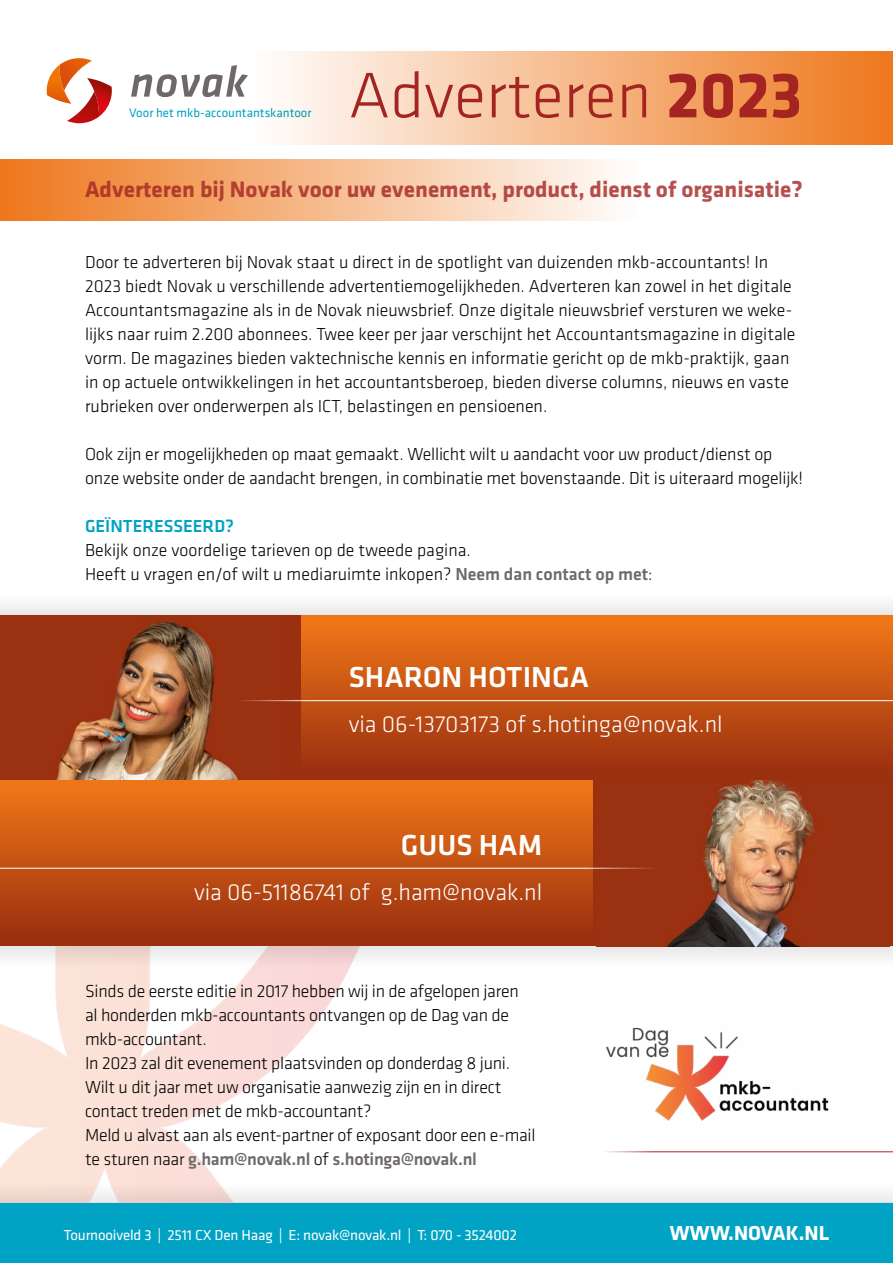
<style>
.page{position:relative;width:893px;height:1263px;background:#fff}
.page>*{position:absolute;margin:0;border:0;box-sizing:border-box;transform-origin:0 0}
.t1{font:300 66.75px "Klavika Basic";color:#a42422}
.t2{font:500 30px "Klavika Basic";color:#fff}
.t3{font:300 24px "Klavika Basic";color:#fff}
.t4{font:700 23.25px "Klavika Basic";color:#a42422}
.t5{font:700 21px "Klavika Basic";color:#fff}
.t6{font:300 18px/24px "Klavika Basic";color:#000}
.t7{font:500 18px "Klavika Basic";color:#00a3c4}
.t8{font:15px "Klavika Basic";letter-spacing:-.01em;color:#fff}
.t9{font:12.9px "Klavika Basic";color:#00a3c4}
.s1{font-weight:700}
.s2{font-weight:500;color:#6f696c}
</style>
<div class="page">
<img style="left:0;top:967px;width:350px;height:215px">
<svg style="left:0;top:1182px;width:893px;height:21px;fill:#f4f1f1"></svg>
<svg style="left:0;top:946px;width:893px;height:21px;fill:#f2f0f0"></svg>
<div style="left:0;top:593px;width:893px;height:26px;background:#f4f4f4"></div>
<div style="left:0;top:615px;width:893px;height:166px;background:#9b3010"></div>
<img style="left:596px;top:781px;width:294px;height:165px">
<img style="left:55px;top:621px;width:224px;height:159px">
<div style="left:302px;top:615px;width:591px;height:166px;background:linear-gradient(to bottom,#f27918,#972d10)"></div>
<div style="left:255px;top:51px;width:638px;height:94px;background:linear-gradient(to right,#fefefd,#ee781d)"></div>
<div style="left:0;top:159px;width:638px;height:62px;background:linear-gradient(to right,#ee771c,#fefdfc)"></div>
<div style="left:0;top:780px;width:593px;height:166px;background:linear-gradient(to bottom,#f27818,#972d0f)"></div>
<hr style="left:105px;top:700px;width:788px;height:1px;background:#fff">
<hr style="left:513px;top:1151px;width:380px;height:1px;background:#a42422">
<div style="left:0;top:1203px;width:893px;height:60px;background:#00a3c4"></div>
<div style="left:33px;top:49px;width:290px;height:86px;background:linear-gradient(to right,#fff,#fef8f4)"></div>
<svg style="left:131px;top:65px;width:117px;height:32px"></svg>
<svg style="left:47px;top:58px;width:65px;height:65px"></svg>
<img style="left:606px;top:1027px;width:223px;height:94px">
<hr style="left:0;top:868px;width:788px;height:1px;background:#fff">
<p class="t9" style="left:129px;top:104px;width:184px">Voor het mkb-accountantskantoor</p>
<h1 class="t1" style="left:349px;top:55px;width:455px">Adverteren <span class="s1">2023</span></h1>
<p class="t4" style="left:85px;top:173px;width:719px">Adverteren bij Novak voor uw evenement, product, dienst of organisatie?</p>
<p class="t6" style="left:85px;top:249px;width:712px">Door te adverteren bij Novak staat u direct in de spotlight van duizenden mkb-accountants! In 2023 biedt Novak u verschillende advertentiemogelijkheden. Adverteren kan zowel in het digitale Accountantsmagazine als in de Novak nieuwsbrief. Onze digitale nieuwsbrief versturen we weke&shy;lijks naar ruim 2.200 abonnees. Twee keer per jaar verschijnt het Accountantsmagazine in digitale vorm. De magazines bieden vaktechnische kennis en informatie gericht op de mkb-praktijk, gaan in op actuele ontwikkelingen in het accountantsberoep, bieden diverse columns, nieuws en vaste rubrieken over onderwerpen als ICT, belastingen en pensioenen.</p>
<p class="t6" style="left:85px;top:441px;width:719px">Ook zijn er mogelijkheden op maat gemaakt. Wellicht wilt u aandacht voor uw product/dienst op onze website onder de aandacht brengen, in combinatie met bovenstaande. Dit is uiteraard mogelijk!</p>
<p class="t7" style="left:85px;top:513px;width:150px">GEÏNTERESSEERD?</p>
<p class="t6" style="left:85px;top:537px;width:569px">Bekijk onze voordelige tarieven op de tweede pagina.<br>Heeft u vragen en/of wilt u mediaruimte inkopen? <span class="s2">Neem dan contact op met</span>:</p>
<h2 class="t2" style="left:349px;top:656px;width:242px">SHARON HOTINGA</h2>
<h3 class="t3" style="left:349px;top:709px;width:375px">via 06-13703173 of s.hotinga@novak.nl</h3>
<h2 class="t2" style="left:401px;top:824px;width:143px">GUUS HAM</h2>
<h3 class="t3" style="left:194px;top:877px;width:350px">via 06-51186741 of g.ham@novak.nl</h3>
<p class="t6" style="left:85px;top:979px;width:452px">Sinds de eerste editie in 2017 hebben wij in de afgelopen jaren al honderden mkb-accountants ontvangen op de Dag van de mkb-accountant.<br>In 2023 zal dit evenement plaatsvinden op donderdag 8 juni.<br>Wilt u dit jaar met uw organisatie aanwezig zijn en in direct contact treden met de mkb-accountant?<br>Meld u alvast aan als event-partner of exposant door een e-mail te sturen naar <span class="s2">g.ham@novak.nl</span> of <span class="s2">s.hotinga@novak.nl</span></p>
<p class="t8" style="left:64px;top:1225px;width:455px">Tournooiveld 3 | 2511 CX Den Haag | E: novak@novak.nl | T: 070 - 3524002</p>
<p class="t5" style="left:670px;top:1218px;width:161px">WWW.NOVAK.NL</p>
</div>
